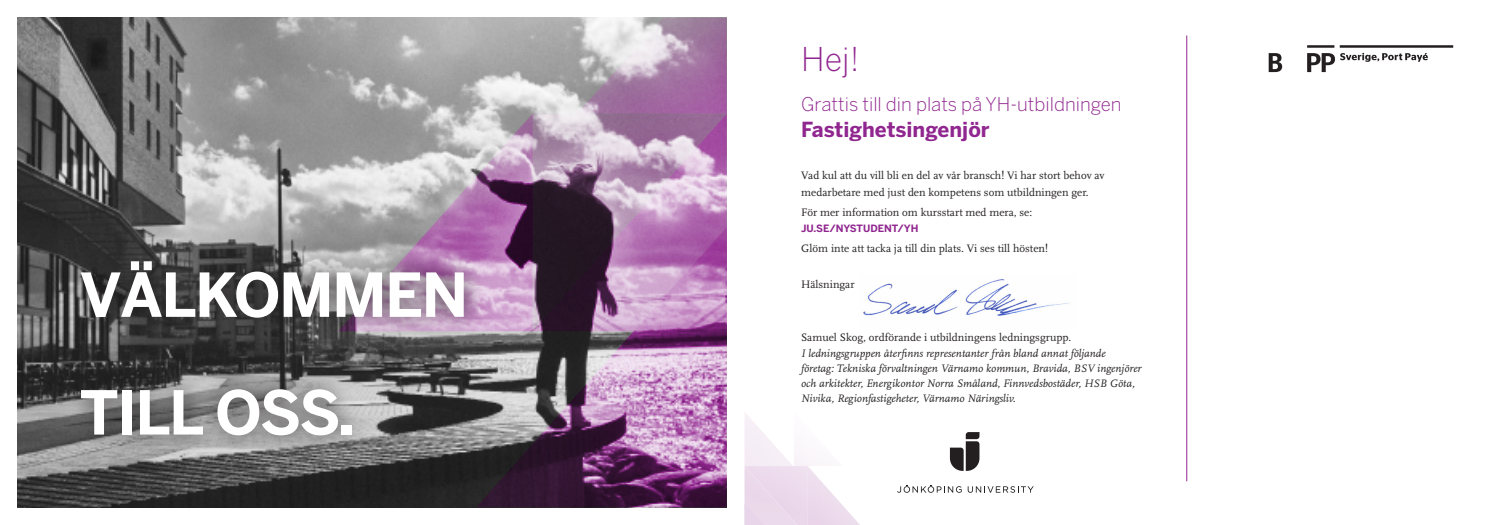
<style>
.page{position:relative;width:1489px;height:525px;background:#fff}
.page>*{position:absolute;margin:0;border:0;box-sizing:border-box;transform-origin:0 0}
.t1{font:700 60px/117.6px "Benton Sans";letter-spacing:-.025em;color:#fff}
.t2{font:300 32.5px "Benton Sans";color:#90268f}
.t3{font:700 20.62px "Benton Sans";color:#90268f}
.t4{font:300 18.75px "Benton Sans";color:#90268f}
.t5{font:11.25px/16.2px "Scala OT";color:#231f20}
.t6{font:italic 11.25px/15px "Scala OT";color:#231f20}
.t7{font:700 10px "Benton Sans";color:#90268f}
</style>
<div class="page">
<img style="left:863px;top:279px;width:206px;height:37px">
<hr style="left:1186px;top:35px;width:1px;height:446px;background:#90268f">
<svg style="left:744px;top:413px;width:115px;height:111px"></svg>
<img style="left:18px;top:18px;width:458px;height:489px">
<svg style="left:426px;top:17px;width:300px;height:96px;background:#b6a8b6"></svg>
<svg style="left:338px;top:113px;width:194px;height:128px;background:#b1a4b1"></svg>
<svg style="left:532px;top:113px;width:194px;height:114px;background:#a98ba9"></svg>
<svg style="left:476px;top:227px;width:250px;height:280px;background:#866386"></svg>
<hr style="left:1306px;top:45px;width:28px;height:3px;background:#231f20">
<hr style="left:1339px;top:45px;width:113px;height:3px;background:#231f20">
<svg style="left:1340px;top:53px;width:87px;height:9px"></svg>
<svg style="left:1307px;top:53px;width:27px;height:19px"></svg>
<svg style="left:1268px;top:53px;width:13px;height:19px"></svg>
<svg style="left:949px;top:432px;width:30px;height:38px"></svg>
<svg style="left:897px;top:485px;width:64px;height:7px"></svg>
<svg style="left:967px;top:486px;width:66px;height:6px"></svg>
<div style="left:61px;top:241px;width:423px;height:214px;background:#231f20;opacity:.75"></div>
<p class="t1" style="left:80px;top:235px;width:390px">VÄLKOMMEN<br>TILL OSS.</p>
<p class="t2" style="left:801px;top:40px;width:60px">Hej!</p>
<p class="t4" style="left:801px;top:93px;width:322px">Grattis till din plats på YH-utbildningen</p>
<p class="t3" style="left:801px;top:117px;width:190px">Fastighetsingenjör</p>
<p class="t5" style="left:801px;top:168px;width:305px">Vad kul att du vill bli en del av vår bransch! Vi har stort behov av medarbetare med just den kompetens som utbildningen ger.</p>
<p class="t5" style="left:801px;top:204px;width:232px">För mer information om kursstart med mera, se:</p>
<p class="t7" style="left:801px;top:222px;width:119px">JU.SE/NYSTUDENT/YH</p>
<p class="t5" style="left:801px;top:240px;width:248px">Glöm inte att tacka ja till din plats. Vi ses till hösten!</p>
<p class="t5" style="left:801px;top:276px;width:55px">Hälsningar</p>
<p class="t5" style="left:801px;top:329px;width:271px">Samuel Skog, ordförande i utbildningens ledningsgrupp.</p>
<p class="t6" style="left:801px;top:346px;width:342px">I ledningsgruppen återfinns representanter från bland annat följande<br>företag: Tekniska förvaltningen Värnamo kommun, Bravida, BSV ingenjörer och arkitekter, Energikontor Norra Småland, Finnvedsbostäder, HSB Göta, Nivika, Regionfastigeheter, Värnamo Näringsliv.</p>
</div>
